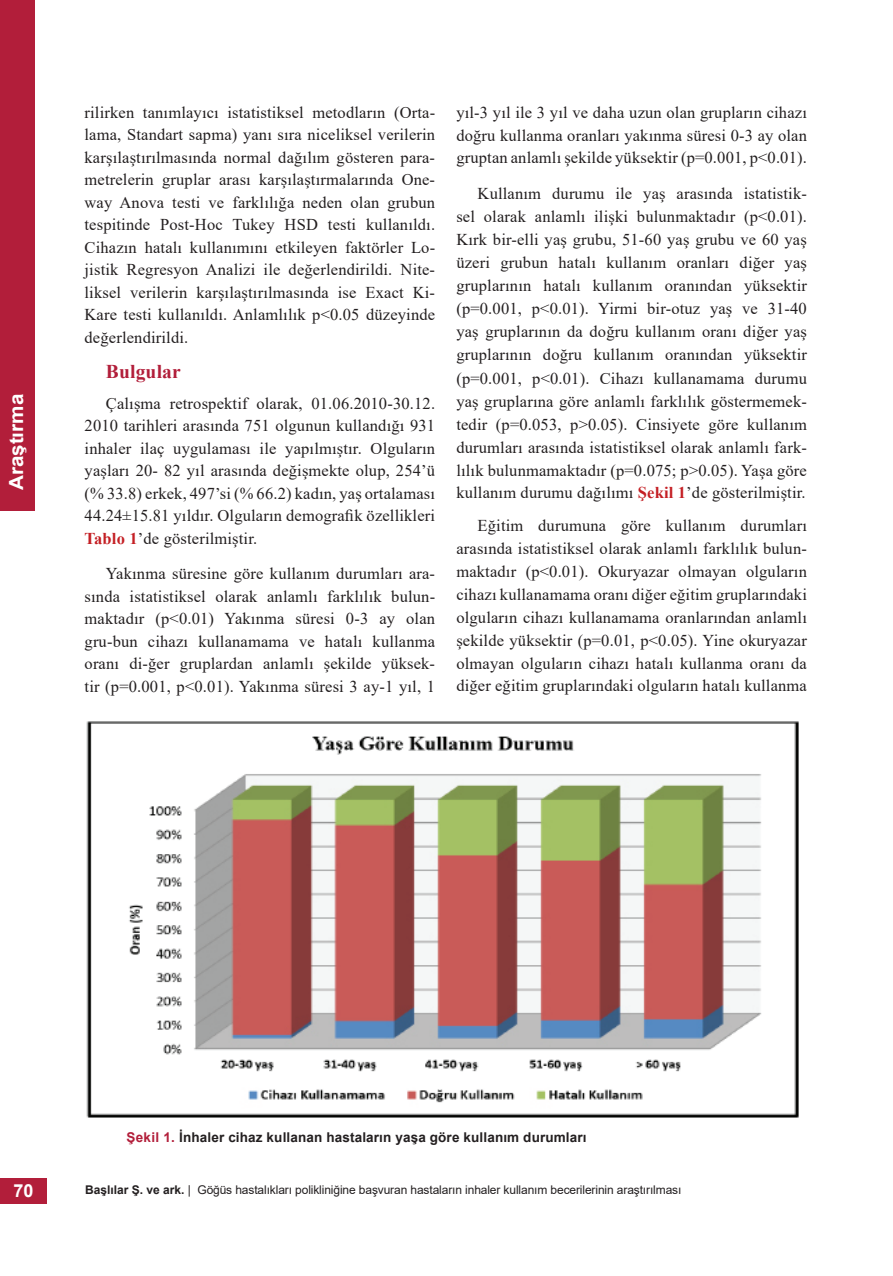
<style>
.page{position:relative;width:893px;height:1276px;background:#fff}
.page>*{position:absolute;margin:0;border:0;box-sizing:border-box;transform-origin:0 0}
.t1{font:700 19.5px "Arial";color:#fff;scale:1.06 1}
.t2{font:700 19.5px "Times New Roman";letter-spacing:.01em;color:#b21e3a}
.t3{font:700 18px "Arial";color:#fff}
.t4{font:16.5px/22.5px "Times New Roman";letter-spacing:.01em;color:#231f20;text-align:justify}
.t5{font:700 13.5px "Arial";letter-spacing:.01em;color:#231f20}
.t6{font:12px "Arial";letter-spacing:-.01em;color:#231f20}
.s1{font-weight:700;color:#c41f24}
.s2{color:#b21e3a}
.s3{font-weight:700}
</style>
<div class="page">
<div style="left:0;top:0;width:34px;height:510px;background:#b21e3a"></div>
<div style="left:0;top:1178px;width:47px;height:25px;background:#b21e3a"></div>
<img style="left:86px;top:721px;width:713px;height:397px">
<p class="t1" style="left:3px;top:490px;width:93px;rotate:-90deg">Araştırma</p>
<p class="t4" style="left:85px;top:100px;width:352px">rilirken tanımlayıcı istatistiksel metodların (Orta&shy;lama, Standart sapma) yanı sıra niceliksel verilerin karşılaştırılmasında normal dağılım gösteren para&shy;metrelerin gruplar arası karşılaştırmalarında One&shy;way Anova testi ve farklılığa neden olan grubun tespitinde Post-Hoc Tukey HSD testi kullanıldı.<br>Cihazın hatalı kullanımını etkileyen faktörler Lo&shy;jistik Regresyon Analizi ile değerlendirildi. Nite&shy;liksel verilerin karşılaştırılmasında ise Exact Ki-Kare testi kullanıldı. Anlamlılık p&lt;0.05 düzeyinde değerlendirildi.</p>
<p class="t2" style="left:106px;top:357px;width:77px">Bulgular</p>
<p class="t4" style="left:85px;top:391px;width:352px;text-indent:21px">Çalışma retrospektif olarak, 01.06.2010-30.12.<br>2010 tarihleri arasında 751 olgunun kullandığı 931 inhaler ilaç uygulaması ile yapılmıştır. Olguların yaşları 20- 82 yıl arasında değişmekte olup, 254’ü (% 33.8) erkek, 497’si (% 66.2) kadın, yaş ortalaması 44.24±15.81 yıldır. Olguların demografik özellikleri <span class="s1">Tablo 1</span>’de gösterilmiştir.</p>
<p class="t4" style="left:85px;top:562px;width:352px;text-indent:21px">Yakınma süresine göre kullanım durumları ara&shy;sında istatistiksel olarak anlamlı farklılık bulun&shy;maktadır (p&lt;0.01) Yakınma süresi 0-3 ay olan gru-bun cihazı kullanamama ve hatalı kullanma oranı di-ğer gruplardan anlamlı şekilde yüksek&shy;tir (p=0.001, p&lt;0.01). Yakınma süresi 3 ay-1 yıl, 1</p>
<p class="t4" style="left:456px;top:100px;width:352px">yıl-3 yıl ile 3 yıl ve daha uzun olan grupların cihazı doğru kullanma oranları yakınma süresi 0-3 ay olan gruptan anlamlı şekilde yüksektir (p=0.001, p&lt;0.01).</p>
<p class="t4" style="left:456px;top:181px;width:352px;line-height:23.1px;text-indent:21px">Kullanım durumu ile yaş arasında istatistik&shy;sel olarak anlamlı ilişki bulunmaktadır (p&lt;0.01).<br>Kırk bir-elli yaş grubu, 51-60 yaş grubu ve 60 yaş üzeri grubun hatalı kullanım oranları diğer yaş gruplarının hatalı kullanım oranından yüksektir (p=0.001, p&lt;0.01). Yirmi bir-otuz yaş ve 31-40 yaş gruplarının da doğru kullanım oranı diğer yaş gruplarının doğru kullanım oranından yüksektir (p=0.001, p&lt;0.01). Cihazı kullanamama durumu yaş gruplarına göre anlamlı farklılık göstermemek&shy;tedir (p=0.053, p&gt;0.05). Cinsiyete göre kullanım durumları arasında istatistiksel olarak anlamlı fark&shy;lılık bulunmamaktadır (p=0.075; p&gt;0.05). Yaşa göre kullanım durumu dağılımı <span class="s1">Şekil 1</span>’de gösterilmiştir.</p>
<p class="t4" style="left:456px;top:513px;width:352px;line-height:23px;text-indent:21px">Eğitim durumuna göre kullanım durumları arasında istatistiksel olarak anlamlı farklılık bulun&shy;maktadır (p&lt;0.01). Okuryazar olmayan olguların cihazı kullanamama oranı diğer eğitim gruplarındaki olguların cihazı kullanamama oranlarından anlamlı şekilde yüksektir (p=0.01, p&lt;0.05). Yine okuryazar olmayan olguların cihazı hatalı kullanma oranı da diğer eğitim gruplarındaki olguların hatalı kullanma</p>
<p class="t3" style="left:13px;top:1177px;width:22px">70</p>
<p class="t5" style="left:126px;top:1127px;width:462px"><span class="s2">Şekil 1.</span> İnhaler cihaz kullanan hastaların yaşa göre kullanım durumları</p>
<p class="t6" style="left:85px;top:1181px;width:598px"><span class="s3">Başlılar Ş. ve ark.</span> | Göğüs hastalıkları polikliniğine başvuran hastaların inhaler kullanım becerilerinin araştırılması</p>
</div>
